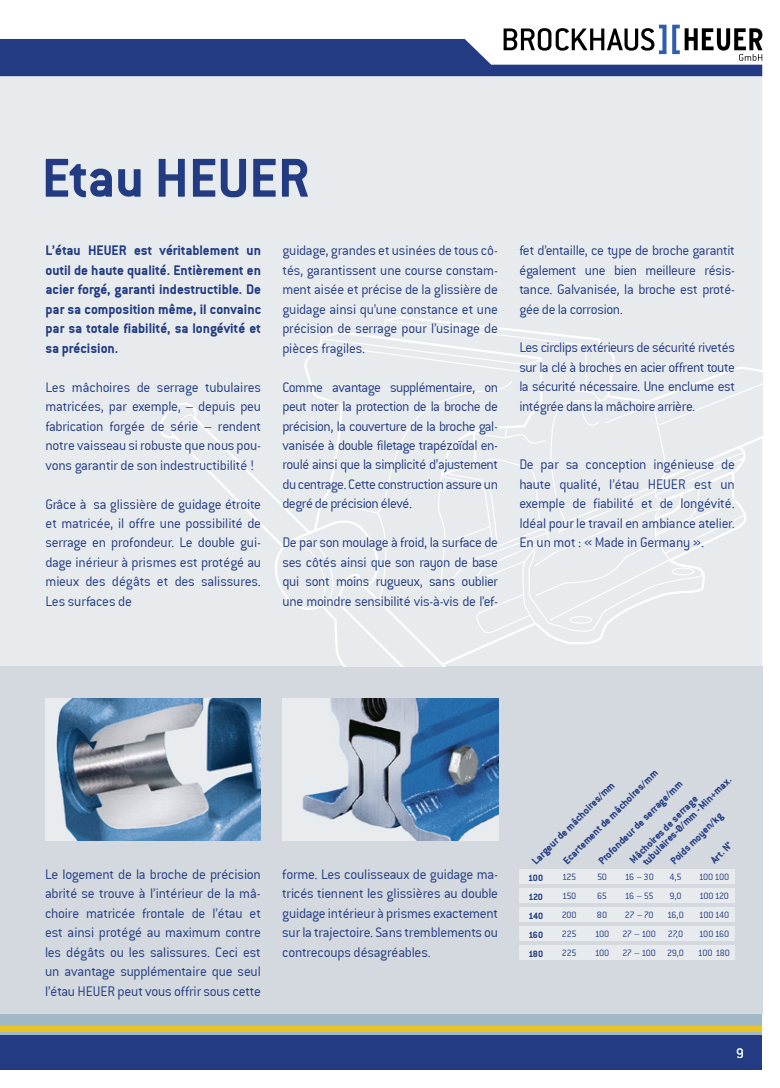
<style>
.page{position:relative;width:780px;height:1088px;background:#fff}
.page>*{position:absolute;margin:0;border:0;box-sizing:border-box;transform-origin:0 0}
.t1{font:60px "Conduit ITCTT Bold";color:#223b82}
.t2{font:15px/19.5px "Conduit ITCTT Light";letter-spacing:-.015em;color:#223b82;text-align:justify}
.t3{font:15px/19.5px "Conduit ITCTT Bold";color:#223b82;text-align:justify}
.t4{font:15px "Conduit ITCTT Light";color:#fff}
.t5{font:11.25px/21.4px "Conduit ITCTT Bold";color:#223b82;text-align:right}
.t6{font:10px "Conduit ITCTT Light";letter-spacing:-.045em;color:#223b82}
.t7{font:10px "Conduit ITCTT Bold";letter-spacing:-.03em;color:#223b82}
</style>
<div class="page">
<div style="left:0;top:75px;width:762px;height:957px;background:#e8ebee"></div>
<div style="left:0;top:1013px;width:762px;height:23px;background:#a3b8c7"></div>
<div style="left:0;top:1026px;width:762px;height:5px;background:#e9c425"></div>
<svg style="left:0;top:25px;width:762px;height:51px"></svg>
<div style="left:0;top:1035px;width:762px;height:35px;background:#223b82"></div>
<div style="left:0;top:666px;width:762px;height:347px;background:#d3d9de"></div>
<svg style="left:320px;top:320px;width:426px;height:324px"></svg>
<svg style="left:497px;top:529px;width:207px;height:106px"></svg>
<svg style="left:160px;top:400px;width:337px;height:266px"></svg>
<svg style="left:322px;top:376px;width:440px;height:153px"></svg>
<div style="left:519px;top:869px;width:215px;height:15px;background:#e8ebee"></div>
<div style="left:519px;top:888px;width:215px;height:15px;background:#e8ebee"></div>
<div style="left:519px;top:907px;width:215px;height:15px;background:#e8ebee"></div>
<div style="left:519px;top:926px;width:215px;height:15px;background:#e8ebee"></div>
<div style="left:519px;top:945px;width:215px;height:15px;background:#e8ebee"></div>
<svg style="left:282px;top:698px;width:216px;height:142px;background:#89a2bd"></svg>
<svg style="left:45px;top:698px;width:215px;height:142px;background:#8399af"></svg>
<h1 class="t1" style="left:42px;top:143px;width:269px">Etau HEUER</h1>
<p class="t3" style="left:45px;top:240px;width:217px">L’étau HEUER est véritablement un outil de haute qualité. Entièrement en acier forgé, garanti indestructible. De par sa composition même, il convainc par sa totale fiabilité, sa longévité et sa précision.</p>
<p class="t2" style="left:45px;top:377px;width:217px">Les mâchoires de serrage tubulaires matricées, par exemple, – depuis peu fabrication forgée de série – rendent notre vaisseau si robuste que nous pou&shy;vons garantir de son indestructibilité !</p>
<p class="t2" style="left:45px;top:494px;width:217px">Grâce à sa glissière de guidage étroite et matricée, il offre une possibilité de serrage en profondeur. Le double gui&shy;dage inérieur à prismes est protégé au mieux des dégâts et des salissures.<br>Les surfaces de</p>
<p class="t2" style="left:282px;top:241px;width:217px">guidage, grandes et usinées de tous cô&shy;tés, garantissent une course constam&shy;ment aisée et précise de la glissière de guidage ainsi qu’une constance et une précision de serrage pour l’usinage de pièces fragiles.</p>
<p class="t2" style="left:282px;top:377px;width:217px">Comme avantage supplémentaire, on peut noter la protection de la broche de précision, la couverture de la broche gal&shy;vanisée à double filetage trapézoïdal en&shy;roulé ainsi que la simplicité d’ajustement du centrage. Cette construction assure un degré de précision élevé.</p>
<p class="t2" style="left:282px;top:533px;width:217px">De par son moulage à froid, la surface de ses côtés ainsi que son rayon de base qui sont moins rugueux, sans oublier une moindre sensibilité vis-à-vis de l’ef-</p>
<p class="t2" style="left:519px;top:241px;width:217px">fet d’entaille, ce type de broche garantit également une bien meilleure résis&shy;tance. Galvanisée, la broche est proté&shy;gée de la corrosion.</p>
<p class="t2" style="left:519px;top:338px;width:217px">Les circlips extérieurs de sécurité rivetés sur la clé à broches en acier offrent toute la sécurité nécessaire. Une enclume est intégrée dans la mâchoire arrière.</p>
<p class="t2" style="left:519px;top:455px;width:217px">De par sa conception ingénieuse de haute qualité, l’étau HEUER est un exemple de fiabilité et de longévité.<br>Idéal pour le travail en ambiance atelier.<br>En un mot : « Made in Germany ».</p>
<p class="t2" style="left:45px;top:864px;width:217px">Le logement de la broche de précision abrité se trouve à l’intérieur de la mâ&shy;choire matricée frontale de l’étau et est ainsi protégé au maximum contre les dégâts ou les salissures. Ceci est un avantage supplémentaire que seul l’étau HEUER peut vous offrir sous cette</p>
<p class="t2" style="left:282px;top:864px;width:217px">forme. Les coulisseaux de guidage ma&shy;tricés tiennent les glissières au double guidage intérieur à prismes exactement sur la trajectoire. Sans tremblements ou contrecoups désagréables.</p>
<p class="t5" style="left:557px;top:855px;width:131px;rotate:-45deg">Ecartement de mâchoires/mm</p>
<p class="t5" style="left:636px;top:855px;width:122px;rotate:-45deg">tubulaires-Ø/mm - Min+max.</p>
<p class="t5" style="left:592px;top:855px;width:116px;rotate:-45deg">Profondeur de serrage/mm<br>Mâchoires de serrage</p>
<p class="t5" style="left:526px;top:855px;width:113px;rotate:-45deg">Largeur de mâchoires/mm</p>
<p class="t5" style="left:664px;top:855px;width:70px;rotate:-45deg">Poids moyen/kg</p>
<p class="t5" style="left:704px;top:854px;width:27px;rotate:-45deg">Art. N°</p>
<p class="t7" style="left:528px;top:872px;width:16px">100</p>
<p class="t6" style="left:562px;top:872px;width:15px">125</p>
<p class="t6" style="left:597px;top:872px;width:12px">50</p>
<p class="t6" style="left:624px;top:872px;width:31px">16 – 30</p>
<p class="t6" style="left:669px;top:872px;width:14px">4,5</p>
<p class="t6" style="left:698px;top:872px;width:32px">100100</p>
<p class="t7" style="left:528px;top:891px;width:16px">120</p>
<p class="t6" style="left:562px;top:891px;width:16px">150</p>
<p class="t6" style="left:597px;top:891px;width:11px">65</p>
<p class="t6" style="left:625px;top:891px;width:30px">16 – 55</p>
<p class="t6" style="left:669px;top:891px;width:14px">9,0</p>
<p class="t6" style="left:699px;top:891px;width:31px">100120</p>
<p class="t7" style="left:528px;top:909px;width:16px">140</p>
<p class="t6" style="left:561px;top:909px;width:17px">200</p>
<p class="t6" style="left:597px;top:909px;width:12px">80</p>
<p class="t6" style="left:624px;top:909px;width:30px">27 – 70</p>
<p class="t6" style="left:667px;top:909px;width:18px">16,0</p>
<p class="t6" style="left:699px;top:909px;width:32px">100140</p>
<p class="t7" style="left:528px;top:928px;width:16px">160</p>
<p class="t6" style="left:561px;top:928px;width:16px">225</p>
<p class="t6" style="left:594px;top:928px;width:16px">100</p>
<p class="t6" style="left:622px;top:928px;width:62px">27 – 100 27,0</p>
<p class="t6" style="left:698px;top:928px;width:32px">100160</p>
<p class="t7" style="left:528px;top:947px;width:16px">180</p>
<p class="t6" style="left:561px;top:947px;width:16px">225</p>
<p class="t6" style="left:594px;top:947px;width:16px">100</p>
<p class="t6" style="left:622px;top:947px;width:63px">27 – 100 29,0</p>
<p class="t6" style="left:698px;top:947px;width:34px">100 180</p>
<p class="t4" style="left:736px;top:1045px;width:9px">9</p>
</div>
